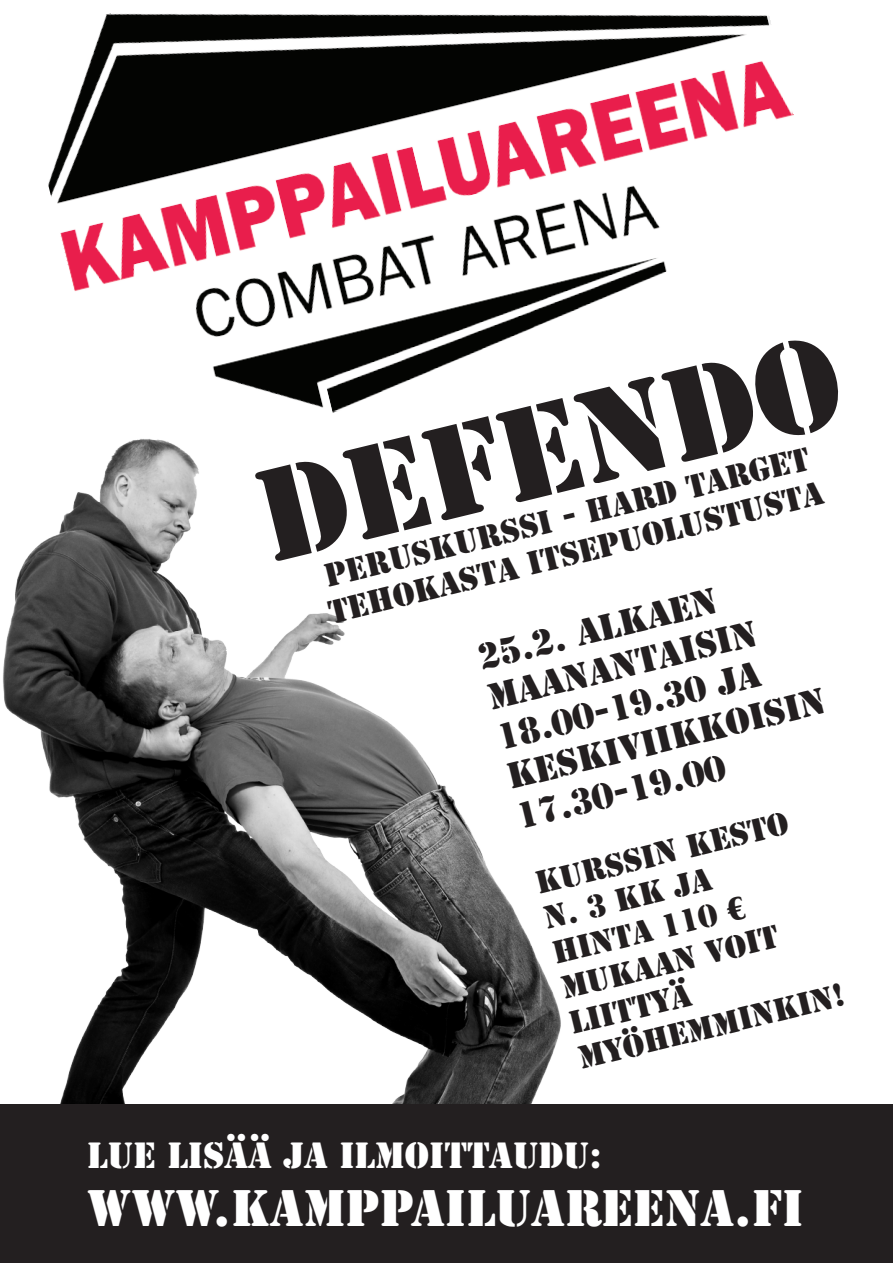
<style>
.page{position:relative;width:893px;height:1263px;background:#fff}
.page>*{position:absolute;margin:0;border:0;box-sizing:border-box;transform-origin:0 0}
.t1{font:121.8px "Stencil Std";color:#231f20}
.t2{font:48px "Stencil Std";color:#fff}
.t3{font:34.05px/41px "Stencil Std";color:#231f20}
.t4{font:34.05px "Stencil Std";color:#fff}
.t5{font:30.6px/36.8px "Stencil Std";color:#231f20}
.t6{font:30px/36px "Stencil Std";color:#231f20}
</style>
<div class="page">
<img style="left:48px;top:13px;width:746px;height:397px">
<img style="left:3px;top:410px;width:558px;height:694px">
<div style="left:0;top:1104px;width:893px;height:159px;background:#231f20"></div>
<h1 class="t1" style="left:243px;top:443px;width:595px;rotate:-14deg">DEFENDO</h1>
<p class="t5" style="left:316px;top:561px;width:509px;rotate:-14deg">PERUSKURSSI - HARD TARGET<br>TEHOKASTA ITSEPUOLUSTUSTA</p>
<p class="t3" style="left:473px;top:639px;width:328px;rotate:-14deg">25.2. ALKAEN<br>MAANANTAISIN<br>18.00-19.30 JA<br>KESKIVIIKKOISIN<br>17.30-19.00</p>
<p class="t6" style="left:531px;top:867px;width:274px;rotate:-14deg">KURSSIN KESTO<br>N. 3 KK JA<br>HINTA 110 €<br>MUKAAN VOIT<br>LIITTYÄ<br>MYÖHEMMINKIN!</p>
<p class="t4" style="left:87px;top:1133px;width:516px">LUE LISÄÄ JA ILMOITTAUDU:</p>
<h2 class="t2" style="left:87px;top:1177px;width:718px">WWW.KAMPPAILUAREENA.FI</h2>
</div>
